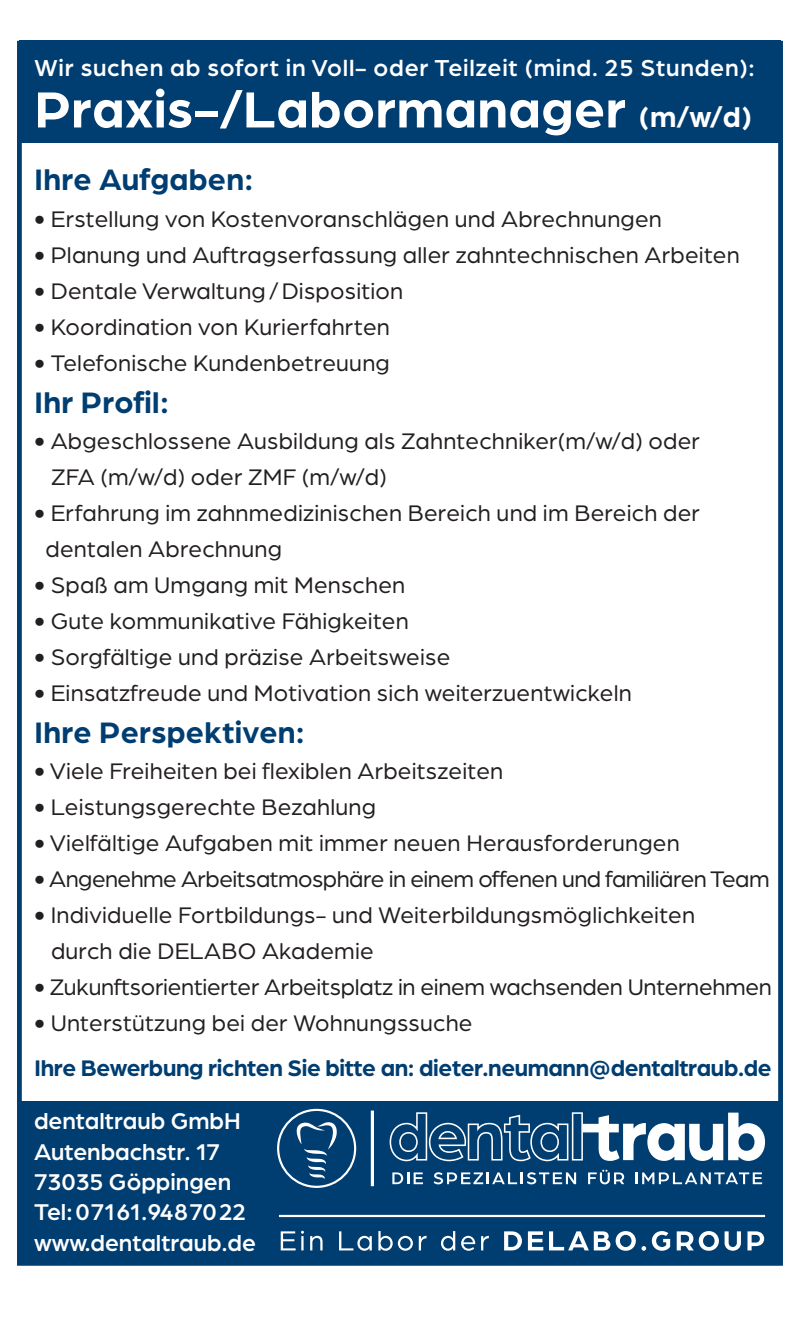
<style>
.page{position:relative;width:800px;height:1327px;background:#fff}
.page>*{position:absolute;margin:0;border:0;box-sizing:border-box;transform-origin:0 0}
.t1{font:700 54px "Arboria";letter-spacing:.01em;color:#fff}
.t2{font:700 31.5px "Arboria";letter-spacing:.01em;color:#003d71}
.t3{font:500 24.6px "Arboria";letter-spacing:.03em;color:#fff}
.t4{font:500 24.3px/30.3px "Arboria";color:#fff}
.t5{font:24px/36px "Arboria";letter-spacing:.01em;color:#231f20}
.t6{font:700 24px/45px "Arboria";letter-spacing:-.015em;color:#003d71}
.t7{font:24px "Arboria";letter-spacing:-.01em;color:#231f20}
.t8{font:24px "Arboria";letter-spacing:-.02em;color:#231f20}
.s1{font-size:30px}
.s2{font-weight:900}
.s3{font-weight:900;color:#231f20}
.s4{font-weight:400;color:#231f20}
</style>
<div class="page">
<div style="left:19px;top:41px;width:761px;height:102px;background:#003d71"></div>
<div style="left:18px;top:1101px;width:762px;height:162px;background:#003d71"></div>
<svg style="left:389px;top:1112px;width:375px;height:49px"></svg>
<svg style="left:392px;top:1172px;width:31px;height:12px"></svg>
<svg style="left:433px;top:1172px;width:143px;height:12px"></svg>
<svg style="left:588px;top:1169px;width:36px;height:15px"></svg>
<svg style="left:635px;top:1172px;width:127px;height:12px"></svg>
<div style="left:371px;top:1110px;width:2px;height:76px;border:1px solid #fff"></div>
<svg style="left:295px;top:1122px;width:42px;height:57px"></svg>
<svg style="left:281px;top:1231px;width:14px;height:19px"></svg>
<svg style="left:301px;top:1230px;width:3px;height:20px"></svg>
<svg style="left:310px;top:1235px;width:12px;height:15px"></svg>
<svg style="left:339px;top:1231px;width:33px;height:19px"></svg>
<svg style="left:378px;top:1231px;width:14px;height:19px"></svg>
<svg style="left:398px;top:1235px;width:28px;height:15px"></svg>
<svg style="left:441px;top:1231px;width:14px;height:19px"></svg>
<svg style="left:461px;top:1235px;width:14px;height:15px"></svg>
<svg style="left:481px;top:1235px;width:7px;height:15px"></svg>
<svg style="left:504px;top:1231px;width:39px;height:19px"></svg>
<svg style="left:549px;top:1231px;width:86px;height:19px"></svg>
<svg style="left:641px;top:1231px;width:29px;height:19px"></svg>
<svg style="left:676px;top:1231px;width:42px;height:19px"></svg>
<svg style="left:724px;top:1231px;width:16px;height:19px"></svg>
<svg style="left:747px;top:1231px;width:17px;height:19px"></svg>
<div style="left:279px;top:1215px;width:485px;height:2px;border:1px solid #fff"></div>
<div style="left:277px;top:1108px;width:79px;height:80px;border:2px solid #fff;border-radius:50%"></div>
<div style="left:17px;top:41px;width:765px;height:1224px;border:5px solid #003d71"></div>
<p class="t3" style="left:35px;top:52px;width:721px">Wir suchen ab sofort in Voll- oder Teilzeit (mind. 25 Stunden):</p>
<h1 class="t1" style="left:35px;top:72px;width:719px">Praxis-/Labormanager <span class="s1">(m/w/d)</span></h1>
<h2 class="t2" style="left:35px;top:158px;width:220px">Ihre Aufgaben:</h2>
<p class="t5" style="left:35px;top:199px;width:628px"><span class="s2">•</span> Erstellung von Kostenvoranschlägen und Abrechnungen</p>
<p class="t5" style="left:35px;top:235px;width:706px"><span class="s2">•</span> Planung und Auftragserfassung aller zahntechnischen Arbeiten</p>
<p class="t5" style="left:35px;top:271px;width:370px"><span class="s2">•</span> Dentale Verwaltung/ Disposition</p>
<p class="t5" style="left:35px;top:307px;width:356px"><span class="s2">•</span> Koordination von Kurierfahrten</p>
<p class="t5" style="left:35px;top:343px;width:357px"><span class="s2">•</span> Telefonische Kundenbetreuung</p>
<h2 class="t2" style="left:35px;top:380px;width:136px">Ihr Profil:</h2>
<p class="t5" style="left:51px;top:421px;width:650px;text-indent:-16px"><span class="s2">•</span> Abgeschlossene Ausbildung als Zahntechniker(m/w/d) oder<br>ZFA (m/w/d) oder ZMF (m/w/d)</p>
<p class="t5" style="left:45px;top:493px;width:656px;text-indent:-11px"><span class="s2">•</span> Erfahrung im zahnmedizinischen Bereich und im Bereich der dentalen Abrechnung</p>
<p class="t5" style="left:35px;top:565px;width:372px"><span class="s2">•</span> Spaß am Umgang mit Menschen</p>
<p class="t5" style="left:35px;top:601px;width:375px"><span class="s2">•</span> Gute kommunikative Fähigkeiten</p>
<p class="t5" style="left:35px;top:637px;width:417px"><span class="s2">•</span> Sorgfältige und präzise Arbeitsweise</p>
<p class="t5" style="left:35px;top:673px;width:598px"><span class="s2">•</span> Einsatzfreude und Motivation sich weiterzuentwickeln</p>
<h2 class="t2" style="left:35px;top:710px;width:271px">Ihre Perspektiven:</h2>
<p class="t5" style="left:35px;top:751px;width:470px"><span class="s2">•</span> Viele Freiheiten bei flexiblen Arbeitszeiten</p>
<p class="t5" style="left:35px;top:787px;width:343px"><span class="s2">•</span> Leistungsgerechte Bezahlung</p>
<p class="t5" style="left:35px;top:823px;width:646px"><span class="s2">•</span> Vielfältige Aufgaben mit immer neuen Herausforderungen</p>
<p class="t8" style="left:35px;top:863px;width:736px"><span class="s2">•</span> Angenehme Arbeitsatmosphäre in einem offenen und familiären Team</p>
<p class="t5" style="left:51px;top:895px;width:645px;text-indent:-16px"><span class="s2">•</span> Individuelle Fortbildungs- und Weiterbildungsmöglichkeiten durch die DELABO Akademie</p>
<p class="t7" style="left:35px;top:971px;width:738px"><span class="s2">•</span> Zukunftsorientierter Arbeitsplatz in einem wachsenden Unternehmen</p>
<p class="t6" style="left:35px;top:998px;width:738px"><span class="s3">•</span> <span class="s4">Unterstützung bei der Wohnungssuche<br></span>Ihre Bewerbung richten Sie bitte an: dieter.neumann@dentaltraub.de</p>
<p class="t4" style="left:34px;top:1104px;width:223px">dentaltraub GmbH<br>Autenbachstr. 17<br>73035 Göppingen<br>Tel:07161.9487022 www.dentaltraub.de</p>
</div>
